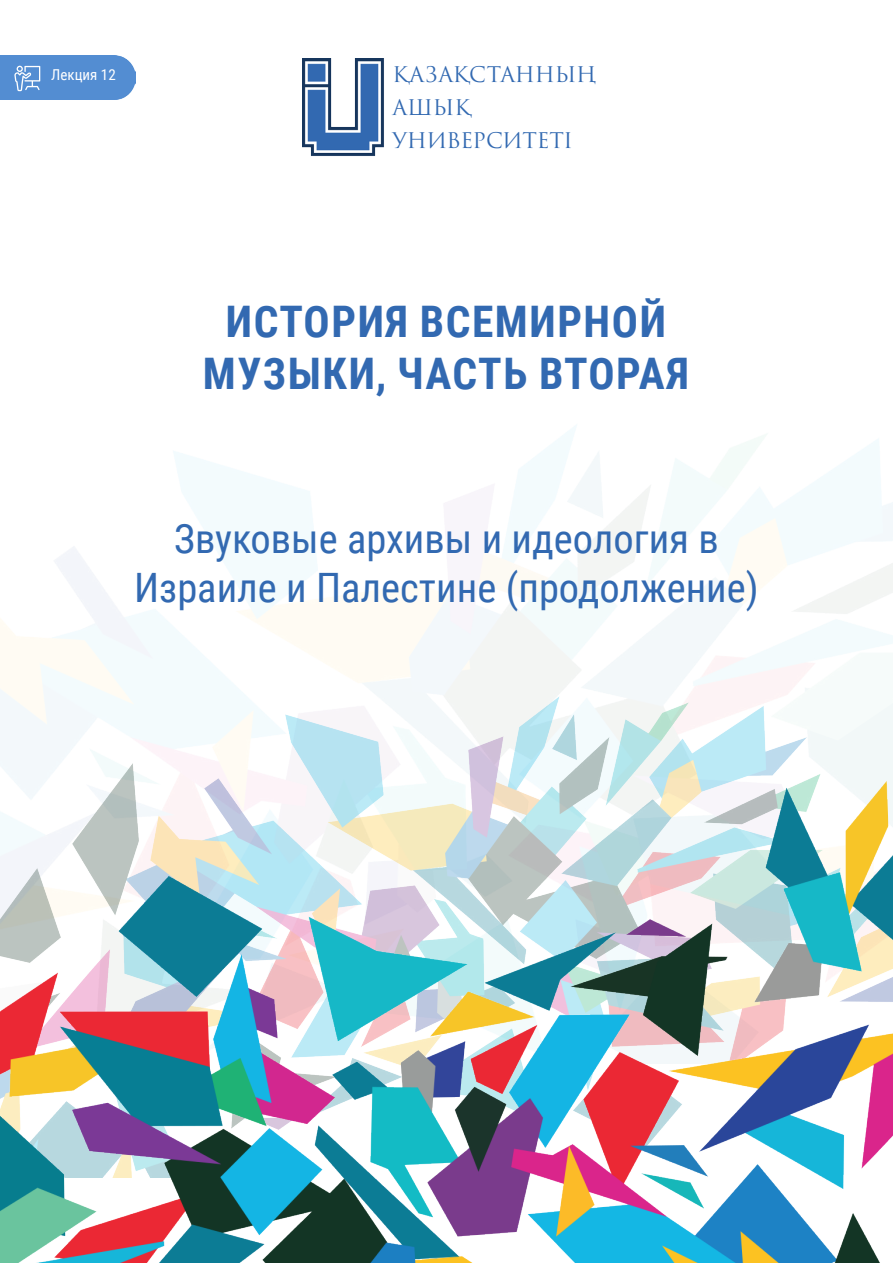
<style>
.page{position:relative;width:893px;height:1263px;background:#fff}
.page>*{position:absolute;margin:0;border:0;box-sizing:border-box;transform-origin:0 0}
.t1{font:700 43.5px/52.2px "Roboto Condensed";letter-spacing:.035em;color:#3269b1;text-align:center}
.t2{font:40.5px/48.6px "Roboto Condensed";color:#3269b1;text-align:center}
.t3{font:21px "Trajan Pro 3";letter-spacing:-.01em;color:#3269b1}
.t4{font:15px "Roboto Condensed";color:#fff}
</style>
<div class="page">
<img style="left:0;top:425px;width:893px;height:638px">
<img style="left:302px;top:58px;width:82px;height:98px">
<img style="left:0;top:696px;width:892px;height:33px">
<img style="left:0;top:729px;width:892px;height:534px">
<div style="left:0;top:55px;width:136px;height:45px;background:#538dd2"></div>
<svg style="left:14px;top:66px;width:26px;height:25px"></svg>
<p class="t4" style="left:51px;top:64px;width:66px">Лекция 12</p>
<p class="t3" style="left:393px;top:60px;width:205px">ҚАЗАҚСТАННЫҢ</p>
<p class="t3" style="left:393px;top:93px;width:80px">АШЫҚ</p>
<p class="t3" style="left:393px;top:126px;width:182px">УНИВЕРСИТЕТІ</p>
<p class="t1" style="left:203px;top:294px;width:488px">ИСТОРИЯ ВСЕМИРНОЙ<br>МУЗЫКИ, ЧАСТЬ ВТОРАЯ</p>
<p class="t2" style="left:134px;top:513px;width:626px">Звуковые архивы и идеология в<br>Израиле и Палестине (продолжение)</p>
</div>
